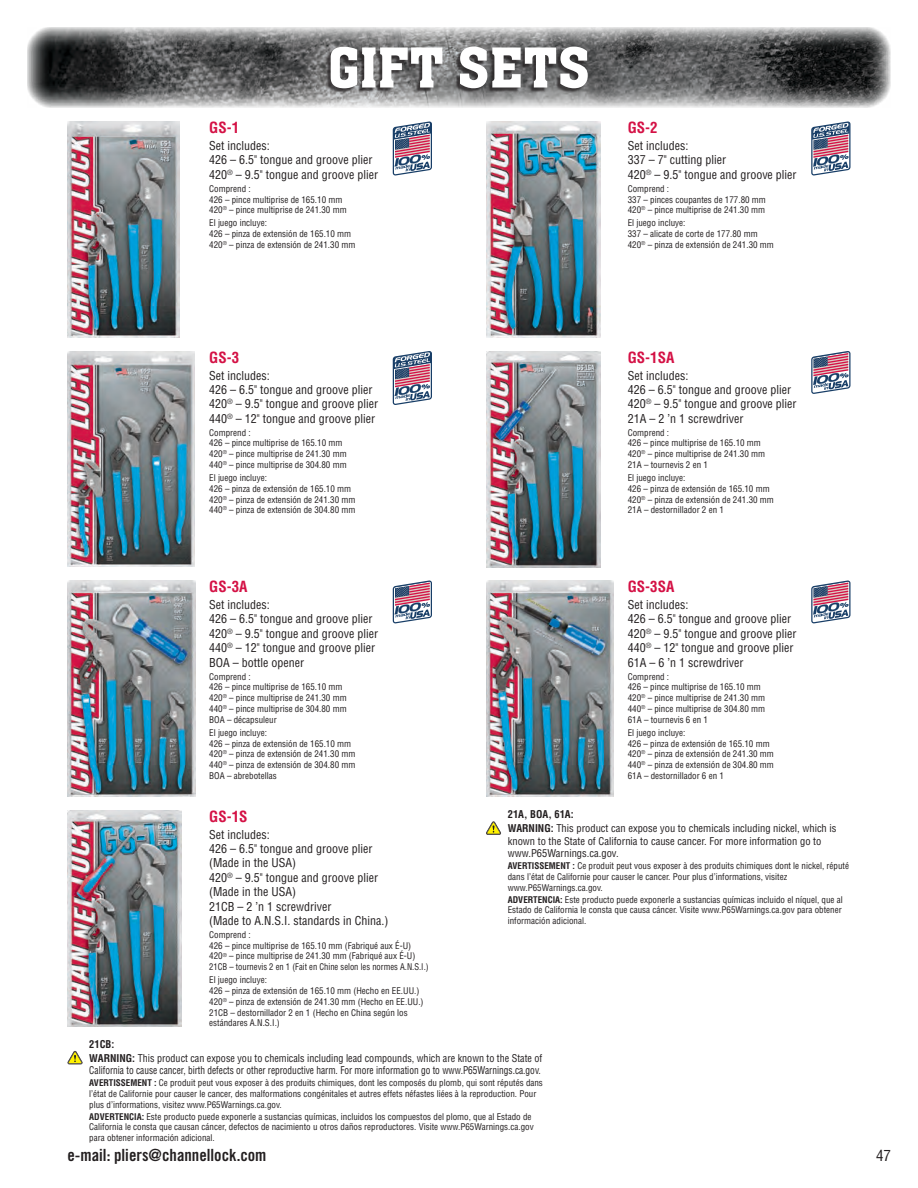
<style>
.page{position:relative;width:918px;height:1188px;background:#fff}
.page>*{position:absolute;margin:0;border:0;box-sizing:border-box;transform-origin:0 0}
.t1{font:60px "Aachen Medium Plain";letter-spacing:.01em;color:#fff}
.t2{font:16.8px "Trade Gothic Bold Cond Twenty";color:#231f20}
.t3{font:700 condensed 15px "Helvetica";color:#d41145}
.t4{font:condensed 15px "Helvetica";color:#231f20}
.t5{font:condensed 12px/14.4px "Helvetica";color:#231f20}
.t6{font:condensed 10.5px/13.6px "Helvetica";color:#231f20}
.t7{font:condensed 10.5px "Helvetica";color:#231f20;scale:.89 1}
.t8{font:condensed 10.5px/13.6px "Helvetica";color:#231f20;scale:.96 1}
.t9{font:condensed 9px/10.8px "Helvetica";color:#231f20}
.s1{font-weight:700}
</style>
<div class="page">
<img style="left:27px;top:27px;width:864px;height:81px">
<div style="left:326px;top:48px;width:260px;height:45px;background:#231f20;opacity:.75"></div>
<img style="left:486px;top:351px;width:114px;height:216px">
<svg style="left:811px;top:351px;width:39px;height:43px"></svg>
<img style="left:68px;top:122px;width:112px;height:216px">
<svg style="left:393px;top:122px;width:39px;height:54px"></svg>
<img style="left:486px;top:122px;width:114px;height:216px">
<svg style="left:811px;top:122px;width:39px;height:54px"></svg>
<img style="left:67px;top:351px;width:128px;height:216px">
<svg style="left:393px;top:351px;width:39px;height:54px"></svg>
<img style="left:486px;top:580px;width:128px;height:216px">
<svg style="left:811px;top:580px;width:39px;height:43px"></svg>
<img style="left:68px;top:580px;width:127px;height:216px">
<svg style="left:393px;top:580px;width:39px;height:43px"></svg>
<svg style="left:68px;top:1051px;width:15px;height:13px"></svg>
<svg style="left:486px;top:821px;width:15px;height:14px"></svg>
<img style="left:68px;top:810px;width:114px;height:216px">
<h1 class="t1" style="left:328px;top:32px;width:264px">GIFT SETS</h1>
<h3 class="t3" style="left:209px;top:119px;width:31px">GS-1</h3>
<h3 class="t5" style="left:209px;top:138px;width:170px">Set includes:<br>426 – 6.5" tongue and groove plier<br>420<sup>®</sup> – 9.5" tongue and groove plier</h3>
<p class="t9" style="left:209px;top:183px;width:139px">Comprend :<br>426 – pince multiprise de 165.10 mm<br>420<sup>®</sup> – pince multiprise de 241.30 mm</p>
<p class="t9" style="left:209px;top:218px;width:148px">El juego incluye:<br>426 – pinza de extensión de 165.10 mm<br>420<sup>®</sup> – pinza de extensión de 241.30 mm</p>
<h3 class="t3" style="left:628px;top:119px;width:31px">GS-2</h3>
<h3 class="t5" style="left:628px;top:138px;width:170px">Set includes:<br>337 – 7" cutting plier<br>420<sup>®</sup> – 9.5" tongue and groove plier</h3>
<p class="t9" style="left:628px;top:183px;width:140px">Comprend :<br>337 – pinces coupantes de 177.80 mm<br>420<sup>®</sup> – pince multiprise de 241.30 mm</p>
<p class="t9" style="left:628px;top:218px;width:148px">El juego incluye:<br>337 – alicate de corte de 177.80 mm<br>420<sup>®</sup> – pinza de extensión de 241.30 mm</p>
<h3 class="t3" style="left:209px;top:348px;width:31px">GS-3</h3>
<h3 class="t5" style="left:209px;top:368px;width:170px">Set includes:<br>426 – 6.5" tongue and groove plier<br>420<sup>®</sup> – 9.5" tongue and groove plier<br>440<sup>®</sup> – 12" tongue and groove plier</h3>
<p class="t9" style="left:209px;top:427px;width:139px">Comprend :<br>426 – pince multiprise de 165.10 mm<br>420<sup>®</sup> – pince multiprise de 241.30 mm<br>440<sup>®</sup> – pince multiprise de 304.80 mm</p>
<p class="t9" style="left:209px;top:472px;width:148px">El juego incluye:<br>426 – pinza de extensión de 165.10 mm<br>420<sup>®</sup> – pinza de extensión de 241.30 mm<br>440<sup>®</sup> – pinza de extensión de 304.80 mm</p>
<h3 class="t3" style="left:209px;top:578px;width:40px">GS-3A</h3>
<h3 class="t5" style="left:209px;top:597px;width:170px">Set includes:<br>426 – 6.5" tongue and groove plier<br>420<sup>®</sup> – 9.5" tongue and groove plier<br>440<sup>®</sup> – 12" tongue and groove plier<br>BOA – bottle opener</h3>
<p class="t9" style="left:209px;top:671px;width:139px">Comprend :<br>426 – pince multiprise de 165.10 mm<br>420<sup>®</sup> – pince multiprise de 241.30 mm<br>440<sup>®</sup> – pince multiprise de 304.80 mm<br>BOA – décapsuleur</p>
<p class="t9" style="left:209px;top:727px;width:148px">El juego incluye:<br>426 – pinza de extensión de 165.10 mm<br>420<sup>®</sup> – pinza de extensión de 241.30 mm<br>440<sup>®</sup> – pinza de extensión de 304.80 mm<br>BOA – abrebotellas</p>
<h3 class="t3" style="left:628px;top:348px;width:48px">GS-1SA</h3>
<h3 class="t5" style="left:628px;top:368px;width:170px">Set includes:<br>426 – 6.5" tongue and groove plier<br>420<sup>®</sup> – 9.5" tongue and groove plier<br>21A – 2 ’n 1 screwdriver</h3>
<p class="t9" style="left:628px;top:427px;width:139px">Comprend :<br>426 – pince multiprise de 165.10 mm<br>420<sup>®</sup> – pince multiprise de 241.30 mm<br>21A – tournevis 2 en 1</p>
<p class="t9" style="left:628px;top:472px;width:148px">El juego incluye:<br>426 – pinza de extensión de 165.10 mm<br>420<sup>®</sup> – pinza de extensión de 241.30 mm<br>21A – destornillador 2 en 1</p>
<h3 class="t3" style="left:628px;top:578px;width:48px">GS-3SA</h3>
<h3 class="t5" style="left:628px;top:597px;width:170px">Set includes:<br>426 – 6.5" tongue and groove plier<br>420<sup>®</sup> – 9.5" tongue and groove plier<br>440<sup>®</sup> – 12" tongue and groove plier<br>61A – 6 ’n 1 screwdriver</h3>
<p class="t9" style="left:628px;top:671px;width:139px">Comprend :<br>426 – pince multiprise de 165.10 mm<br>420<sup>®</sup> – pince multiprise de 241.30 mm<br>440<sup>®</sup> – pince multiprise de 304.80 mm<br>61A – tournevis 6 en 1</p>
<p class="t9" style="left:628px;top:727px;width:148px">El juego incluye:<br>426 – pinza de extensión de 165.10 mm<br>420<sup>®</sup> – pinza de extensión de 241.30 mm<br>440<sup>®</sup> – pinza de extensión de 304.80 mm<br>61A – destornillador 6 en 1</p>
<h3 class="t3" style="left:209px;top:807px;width:40px">GS-1S</h3>
<h3 class="t5" style="left:209px;top:827px;width:181px">Set includes:<br>426 – 6.5" tongue and groove plier (Made in the USA)<br>420<sup>®</sup> – 9.5" tongue and groove plier (Made in the USA)<br>21CB – 2 ’n 1 screwdriver<br>(Made to A.N.S.I. standards in China.)</h3>
<p class="t9" style="left:209px;top:929px;width:221px">Comprend :<br>426 – pince multiprise de 165.10 mm (Fabriqué aux É-U)<br>420<sup>®</sup> – pince multiprise de 241.30 mm (Fabriqué aux É-U)<br>21CB – tournevis 2 en 1 (Fait en Chine selon les normes A.N.S.I.)</p>
<p class="t9" style="left:209px;top:975px;width:216px">El juego incluye:<br>426 – pinza de extensión de 165.10 mm (Hecho en EE.UU.)<br>420<sup>®</sup> – pinza de extensión de 241.30 mm (Hecho en EE.UU.)<br>21CB – destornillador 2 en 1 (Hecho en China según los estándares A.N.S.I.)</p>
<p class="t6" style="left:508px;top:808px;width:330px"><span class="s1">21A, BOA, 61A:<br>WARNING:</span> This product can expose you to chemicals including nickel, which is</p>
<p class="t6" style="left:508px;top:834px;width:315px;line-height:12.6px">known to the State of California to cause cancer. For more information go to www.P65Warnings.ca.gov.</p>
<p class="t9" style="left:508px;top:860px;width:343px"><span class="s1">AVERTISSEMENT :</span> Ce produit peut vous exposer à des produits chimiques dont le nickel, réputé dans l’état de Californie pour causer le cancer. Pour plus d’informations, visitez www.P65Warnings.ca.gov.</p>
<p class="t9" style="left:508px;top:894px;width:336px;text-align:justify"><span class="s1">ADVERTENCIA:</span> Este producto puede exponerle a sustancias químicas incluido el níquel, que al Estado de California le consta que causa cáncer. Visite www.P65Warnings.ca.gov para obtener información adicional.</p>
<p class="t8" style="left:89px;top:1037px;width:473px"><span class="s1">21CB:<br>WARNING:</span> This product can expose you to chemicals including lead compounds, which are known to the State of</p>
<p class="t7" style="left:89px;top:1064px;width:509px">California to cause cancer, birth defects or other reproductive harm. For more information go to www.P65Warnings.ca.gov.</p>
<p class="t9" style="left:89px;top:1077px;width:455px"><span class="s1">AVERTISSEMENT :</span> Ce produit peut vous exposer à des produits chimiques, dont les composés du plomb, qui sont réputés dans l’état de Californie pour causer le cancer, des malformations congénitales et autres effets néfastes liées à la reproduction. Pour plus d’informations, visitez www.P65Warnings.ca.gov.</p>
<p class="t9" style="left:89px;top:1111px;width:446px"><span class="s1">ADVERTENCIA:</span> Este producto puede exponerle a sustancias químicas, incluidos los compuestos del plomo, que al Estado de<br>California le consta que causan cáncer, defectos de nacimiento u otros daños reproductores. Visite www.P65Warnings.ca.gov para obtener información adicional.</p>
<h2 class="t2" style="left:68px;top:1145px;width:201px">e-mail: pliers@channellock.com</h2>
<h3 class="t4" style="left:876px;top:1146px;width:16px">47</h3>
</div>
